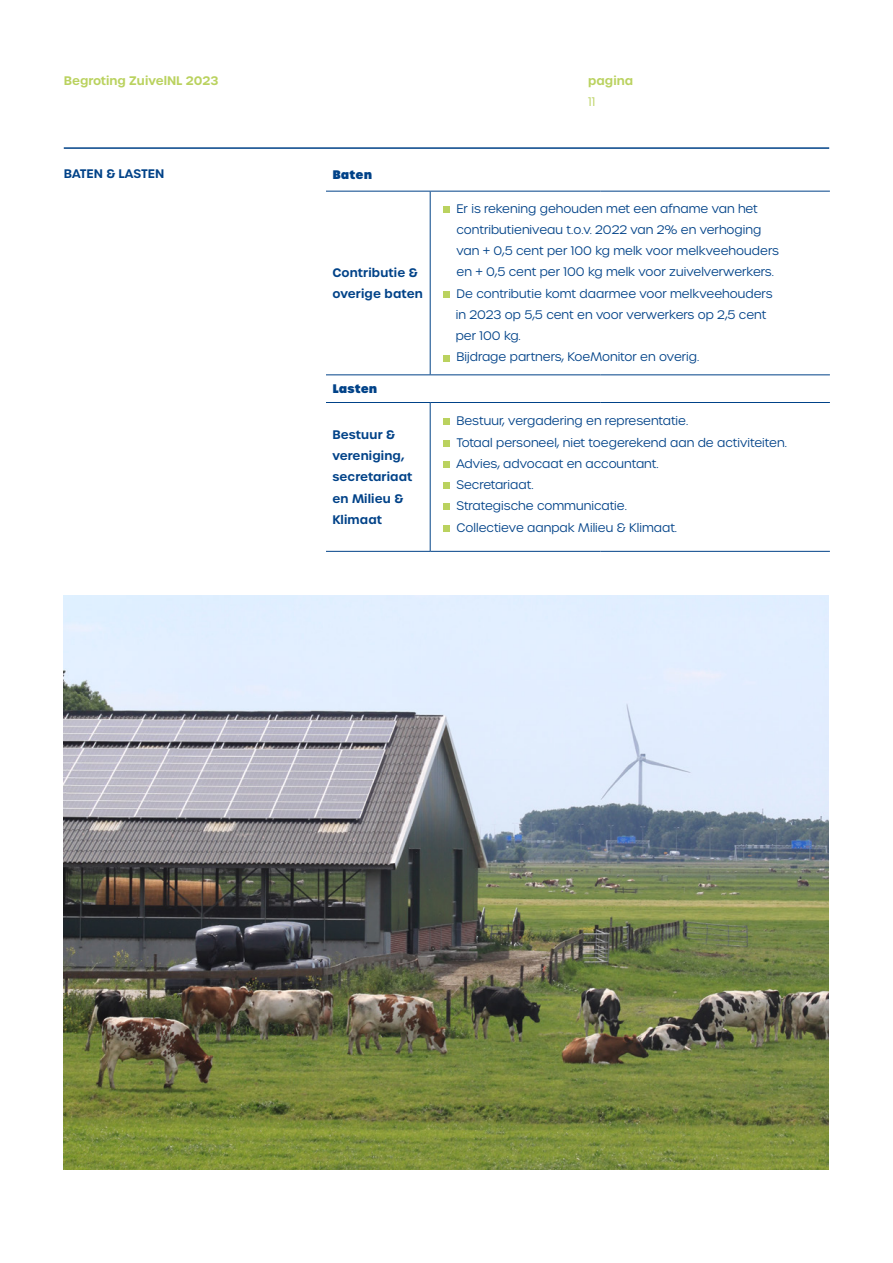
<style>
.page{position:relative;width:893px;height:1263px;background:#fff}
.page>*{position:absolute;margin:0;border:0;box-sizing:border-box;transform-origin:0 0}
.t1{font:300 12px/21.3px "Urbane";color:#004288}
.t2{font:600 12px/21.3px "Urbane";letter-spacing:.01em;color:#004288}
.t3{font:600 12px "Urbane";color:#bad25f}
.t4{font:800 12px "Urbane";letter-spacing:.01em;color:#004288}
.t5{font:300 12px "Urbane";color:#bad25f}
</style>
<div class="page">
<hr style="left:64px;top:147px;width:765px;height:2px;background:#004288">
<svg style="left:430px;top:190px;width:400px;height:361px"></svg>
<div style="left:430px;top:191px;width:400px;height:184px;background:#fff"></div>
<hr style="left:326px;top:191px;width:104px;height:1px;background:#004288">
<hr style="left:430px;top:191px;width:170px;height:1px;background:#004288">
<hr style="left:600px;top:191px;width:230px;height:1px;background:#004288">
<hr style="left:430px;top:192px;width:1px;height:182px;background:#004288">
<hr style="left:326px;top:374px;width:104px;height:1px;background:#004288">
<hr style="left:430px;top:374px;width:170px;height:1px;background:#004288">
<hr style="left:600px;top:374px;width:230px;height:1px;background:#004288">
<hr style="left:326px;top:402px;width:104px;height:1px;background:#004288">
<hr style="left:430px;top:402px;width:170px;height:1px;background:#004288">
<hr style="left:600px;top:402px;width:230px;height:1px;background:#004288">
<hr style="left:326px;top:551px;width:104px;height:1px;background:#004288">
<hr style="left:430px;top:551px;width:170px;height:1px;background:#004288">
<hr style="left:600px;top:551px;width:230px;height:1px;background:#004288">
<hr style="left:430px;top:403px;width:1px;height:148px;background:#004288">
<div style="left:443px;top:206px;width:7px;height:7px;background:#bad25f"></div>
<div style="left:443px;top:291px;width:7px;height:7px;background:#bad25f"></div>
<div style="left:443px;top:355px;width:7px;height:6px;background:#bad25f"></div>
<div style="left:443px;top:418px;width:7px;height:7px;background:#bad25f"></div>
<div style="left:443px;top:440px;width:7px;height:6px;background:#bad25f"></div>
<div style="left:443px;top:461px;width:7px;height:7px;background:#bad25f"></div>
<div style="left:443px;top:482px;width:7px;height:7px;background:#bad25f"></div>
<div style="left:443px;top:503px;width:7px;height:7px;background:#bad25f"></div>
<div style="left:443px;top:525px;width:7px;height:6px;background:#bad25f"></div>
<img style="left:64px;top:595px;width:765px;height:574px">
<p class="t3" style="left:64px;top:73px;width:156px">Begroting ZuivelNL 2023</p>
<p class="t2" style="left:64px;top:163px;width:102px">BATEN &amp; LASTEN</p>
<p class="t4" style="left:332px;top:166px;width:41px">Baten</p>
<p class="t2" style="left:332px;top:262px;width:92px">Contributie &amp; overige baten</p>
<p class="t4" style="left:332px;top:380px;width:47px">Lasten</p>
<p class="t2" style="left:332px;top:424px;width:82px">Bestuur &amp; vereniging, secretariaat en Milieu &amp;<br>Klimaat</p>
<p class="t3" style="left:588px;top:73px;width:46px">pagina</p>
<p class="t5" style="left:588px;top:94px;width:9px">11</p>
<p class="t1" style="left:456px;top:198px;width:325px">Er is rekening gehouden met een afname van het contributieniveau t.o.v. 2022 van 2% en verhoging van + 0,5 cent per 100 kg melk voor melkveehouders en + 0,5 cent per 100 kg melk voor zuivelverwerkers.<br>De contributie komt daarmee voor melkveehouders in 2023 op 5,5 cent en voor verwerkers op 2,5 cent per 100 kg.<br>Bijdrage partners, KoeMonitor en overig.</p>
<p class="t1" style="left:456px;top:410px;width:332px">Bestuur, vergadering en representatie.<br>Totaal personeel, niet toegerekend aan de activiteiten.<br>Advies, advocaat en accountant.<br>Secretariaat.<br>Strategische communicatie.<br>Collectieve aanpak Milieu &amp; Klimaat.</p>
</div>
